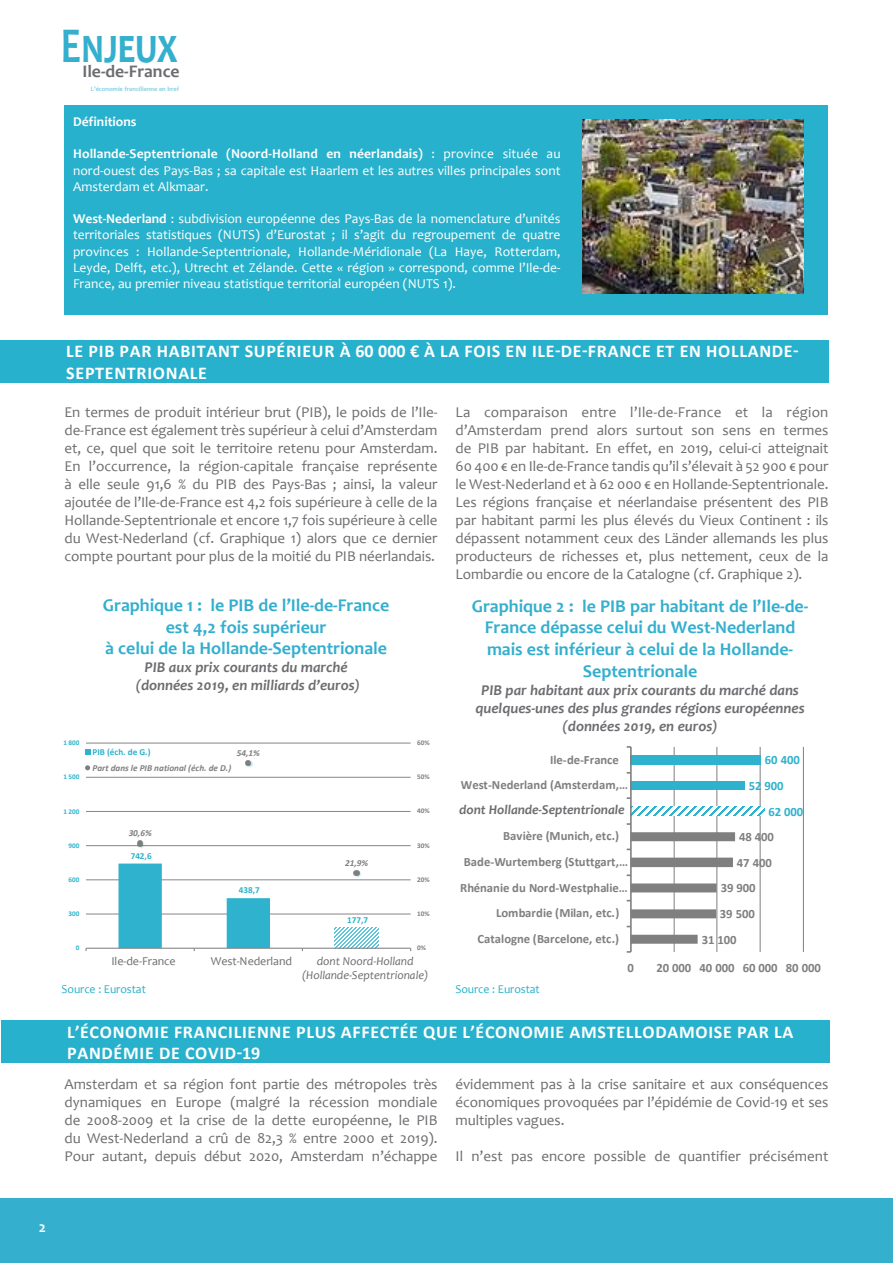
<style>
.page{position:relative;width:893px;height:1263px;background:#fff}
.page>*{position:absolute;margin:0;border:0;box-sizing:border-box;transform-origin:0 0}
.t1{font:700 50.4px "Candara";color:#34afce;scale:.77 1}
.t2{font:700 18px/21.6px "Candara";color:#34afce;text-align:center}
.t3{font:700 18px/21.6px "Calibri";letter-spacing:.04em;color:#fff}
.t4{font:700 17.7px "Candara";color:#6c6d70}
.t5{font:15px/18px "Candara";letter-spacing:-.005em;color:#6c6d70;text-align:justify}
.t6{font:italic 700 15px/18px "Candara";color:#6c6d70;text-align:center}
.t7{font:700 15px "Candara";color:#fff}
.t8{font:13.5px/16.2px "Candara";color:#fff;text-align:justify}
.t9{font:italic 700 13.5px "Candara";letter-spacing:-.005em;color:#6c6d70}
.t10{font:700 13.5px "Candara";color:#fff}
.t11{font:700 12.75px "Calibri";color:#7f7f7f}
.t12{font:700 12.75px "Calibri";letter-spacing:-.005em;color:#2eb2cd}
.t13{font:italic 12px "Candara";letter-spacing:-.005em;color:#6c6d70}
.t14{font:12px "Candara";letter-spacing:-.005em;color:#28b1cc}
.t15{font:12px "Candara";letter-spacing:-.005em;color:#6c6d70}
.t16{font:700 9.15px/11.2px "Calibri";color:#7f7f7f;text-align:center}
.t17{font:italic 700 9.15px/15.8px "Calibri";color:#7f7f7f}
.t18{font:700 9.15px "Calibri";color:#2eb2cd}
.t19{font:700 7.2px "Calibri";letter-spacing:-.005em;color:#2eb2cd}
.t20{font:700 7.2px "Calibri";letter-spacing:-.005em;color:#7f7f7f}
.t21{font:700 6.45px "Candara";color:#85cfe2}
.s1{font-weight:700}
.s2{font-style:normal;color:#2eb2cd}
</style>
<div class="page">
<div style="left:0;top:1198px;width:893px;height:65px;background:#34afce"></div>
<div style="left:65px;top:105px;width:763px;height:210px;background:#28b1cc"></div>
<img style="left:583px;top:119px;width:221px;height:174px">
<div style="left:1px;top:340px;width:828px;height:43px;background:#28b1cc"></div>
<hr style="left:86px;top:914px;width:325px;height:1px;background:#868686">
<hr style="left:86px;top:879px;width:325px;height:1px;background:#868686">
<hr style="left:86px;top:845px;width:325px;height:1px;background:#868686">
<hr style="left:86px;top:811px;width:325px;height:1px;background:#868686">
<hr style="left:86px;top:777px;width:325px;height:1px;background:#868686">
<hr style="left:86px;top:743px;width:325px;height:1px;background:#868686">
<svg style="left:335px;top:928px;width:43px;height:20px"></svg>
<hr style="left:86px;top:948px;width:325px;height:1px;background:#868686">
<svg style="left:119px;top:863px;width:151px;height:88px"></svg>
<svg style="left:137px;top:840px;width:9px;height:8px"></svg>
<svg style="left:245px;top:760px;width:8px;height:8px"></svg>
<svg style="left:353px;top:870px;width:8px;height:8px"></svg>
<svg style="left:85px;top:750px;width:5px;height:5px"></svg>
<svg style="left:85px;top:765px;width:5px;height:5px"></svg>
<hr style="left:674px;top:747px;width:1px;height:205px;background:#7f7f7f">
<hr style="left:717px;top:747px;width:1px;height:205px;background:#7f7f7f">
<hr style="left:760px;top:747px;width:1px;height:205px;background:#7f7f7f">
<hr style="left:803px;top:747px;width:1px;height:205px;background:#7f7f7f">
<svg style="left:632px;top:806px;width:133px;height:10px"></svg>
<div style="left:631px;top:781px;width:114px;height:9px;background:#2eb2cd"></div>
<div style="left:631px;top:755px;width:130px;height:10px;background:#2eb2cd"></div>
<hr style="left:630px;top:747px;width:2px;height:205px;background:#7f7f7f">
<svg style="left:627px;top:832px;width:108px;height:112px"></svg>
<div style="left:2px;top:1020px;width:828px;height:43px;background:#28b1cc"></div>
<h1 class="t1" style="left:61px;top:14px;width:153px">Enjeux</h1>
<p class="t4" style="left:82px;top:61px;width:99px">Ile-de-France</p>
<p class="t21" style="left:91px;top:85px;width:90px">L’économie francilienne en bref</p>
<p class="t10" style="left:73px;top:113px;width:65px">Définitions</p>
<p class="t8" style="left:73px;top:146px;width:489px"><span class="s1">Hollande-Septentrionale (Noord-Holland en néerlandais)</span> : province située au nord-ouest des Pays-Bas ; sa capitale est Haarlem et les autres villes principales sont Amsterdam et Alkmaar.</p>
<p class="t8" style="left:73px;top:211px;width:489px"><span class="s1">West-Nederland</span> : subdivision européenne des Pays-Bas de la nomenclature d’unités territoriales statistiques (NUTS) d’Eurostat ; il s’agit du regroupement de quatre provinces : Hollande-Septentrionale, Hollande-Méridionale (La Haye, Rotterdam, Leyde, Delft, etc.), Utrecht et Zélande. Cette « région » correspond, comme l’Ile-de-France, au premier niveau statistique territorial européen (NUTS 1).</p>
<p class="t3" style="left:66px;top:340px;width:734px">LE PIB PAR HABITANT SUPÉRIEUR À 60 000 € À LA FOIS EN ILE-DE-FRANCE ET EN HOLLANDE-<br>SEPTENTRIONALE</p>
<p class="t5" style="left:65px;top:403px;width:375px">En termes de produit intérieur brut (PIB), le poids de l’Ile&shy;de-France est également très supérieur à celui d’Amsterdam et, ce, quel que soit le territoire retenu pour Amsterdam.<br>En l’occurrence, la région-capitale française représente à elle seule 91,6 % du PIB des Pays-Bas ; ainsi, la valeur ajoutée de l’Ile-de-France est 4,2 fois supérieure à celle de la Hollande-Septentrionale et encore 1,7 fois supérieure à celle du West-Nederland (cf. Graphique 1) alors que ce dernier compte pourtant pour plus de la moitié du PIB néerlandais.</p>
<p class="t5" style="left:455px;top:403px;width:375px">La comparaison entre l’Ile-de-France et la région d’Amsterdam prend alors surtout son sens en termes de PIB par habitant. En effet, en 2019, celui-ci atteignait 60 400 € en Ile-de-France tandis qu’il s’élevait à 52 900 € pour le West-Nederland et à 62 000 € en Hollande-Septentrionale.<br>Les régions française et néerlandaise présentent des PIB par habitant parmi les plus élevés du Vieux Continent : ils dépassent notamment ceux des Länder allemands les plus producteurs de richesses et, plus nettement, ceux de la Lombardie ou encore de la Catalogne (cf. Graphique 2).</p>
<p class="t2" style="left:472px;top:595px;width:338px">Graphique 2 : le PIB par habitant de l’Ile-de-<br>France dépasse celui du West-Nederland</p>
<p class="t2" style="left:487px;top:638px;width:308px">mais est inférieur à celui de la Hollande-<br>Septentrionale</p>
<p class="t6" style="left:475px;top:680px;width:331px">PIB par habitant aux prix courants du marché dans quelques-unes des plus grandes régions européennes (données 2019, en euros)</p>
<p class="t2" style="left:103px;top:594px;width:288px">Graphique 1 : le PIB de l’Ile-de-France est 4,2 fois supérieur</p>
<p class="t2" style="left:105px;top:637px;width:283px">à celui de la Hollande-Septentrionale</p>
<p class="t6" style="left:136px;top:658px;width:226px">PIB aux prix courants du marché (données 2019, en milliards d’euros)</p>
<p class="t19" style="left:63px;top:738px;width:18px">1 800</p>
<p class="t20" style="left:417px;top:738px;width:14px">60%</p>
<p class="t17" style="left:92px;top:743px;width:140px"><span class="s2">PIB (éch. de G.)<br></span>Part dans le PIB national (éch. de D.)</p>
<p class="t17" style="left:237px;top:744px;width:25px">54,1%</p>
<p class="t19" style="left:63px;top:772px;width:18px">1 500</p>
<p class="t20" style="left:417px;top:772px;width:14px">50%</p>
<p class="t19" style="left:63px;top:806px;width:18px">1 200</p>
<p class="t20" style="left:417px;top:806px;width:14px">40%</p>
<p class="t17" style="left:129px;top:825px;width:25px">30,6%</p>
<p class="t19" style="left:69px;top:840px;width:12px">900</p>
<p class="t20" style="left:417px;top:840px;width:14px">30%</p>
<p class="t18" style="left:131px;top:849px;width:22px">742,6</p>
<p class="t17" style="left:345px;top:855px;width:25px">21,9%</p>
<p class="t19" style="left:69px;top:874px;width:12px">600</p>
<p class="t20" style="left:417px;top:874px;width:14px">20%</p>
<p class="t18" style="left:239px;top:884px;width:22px">438,7</p>
<p class="t19" style="left:69px;top:908px;width:12px">300</p>
<p class="t18" style="left:347px;top:914px;width:22px">177,7</p>
<p class="t20" style="left:417px;top:908px;width:14px">10%</p>
<p class="t19" style="left:76px;top:943px;width:5px">0</p>
<p class="t20" style="left:417px;top:943px;width:10px">0%</p>
<p class="t15" style="left:111px;top:954px;width:66px">Ile-de-France</p>
<p class="t15" style="left:211px;top:953px;width:83px">West-Nederland</p>
<p class="t13" style="left:317px;top:953px;width:98px">dont Noord-Holland</p>
<p class="t13" style="left:302px;top:968px;width:128px">(Hollande-Septentrionale)</p>
<p class="t16" style="left:115px;top:954px;width:51px">Ile-de-France</p>
<p class="t16" style="left:217px;top:954px;width:64px">West-Nederland</p>
<p class="t16" style="left:307px;top:954px;width:101px">dont Noord-Holland (Hollande-Septentrionale)</p>
<p class="t14" style="left:62px;top:981px;width:86px">Source : Eurostat</p>
<p class="t11" style="left:550px;top:750px;width:70px">Ile-de-France</p>
<p class="t12" style="left:765px;top:751px;width:36px">60 400</p>
<p class="t11" style="left:461px;top:776px;width:169px">West-Nederland (Amsterdam,…</p>
<p class="t12" style="left:749px;top:777px;width:36px">52 900</p>
<p class="t9" style="left:459px;top:801px;width:167px">dont Hollande-Septentrionale</p>
<p class="t11" style="left:462px;top:801px;width:158px">dont Hollande-Septentrionale</p>
<p class="t12" style="left:768px;top:802px;width:36px">62 000</p>
<p class="t11" style="left:503px;top:827px;width:117px">Bavière (Munich, etc.)</p>
<p class="t11" style="left:739px;top:828px;width:36px">48 400</p>
<p class="t11" style="left:464px;top:853px;width:166px">Bade-Wurtemberg (Stuttgart,…</p>
<p class="t11" style="left:737px;top:853px;width:36px">47 400</p>
<p class="t11" style="left:460px;top:878px;width:169px">Rhénanie du Nord-Westphalie…</p>
<p class="t11" style="left:721px;top:879px;width:36px">39 900</p>
<p class="t11" style="left:496px;top:904px;width:125px">Lombardie (Milan, etc.)</p>
<p class="t11" style="left:720px;top:905px;width:36px">39 500</p>
<p class="t11" style="left:477px;top:930px;width:143px">Catalogne (Barcelone, etc.)</p>
<p class="t11" style="left:702px;top:930px;width:36px">31 100</p>
<p class="t14" style="left:455px;top:981px;width:86px">Source : Eurostat</p>
<p class="t11" style="left:628px;top:959px;width:8px">0</p>
<p class="t11" style="left:656px;top:959px;width:166px">20 000 40 000 60 000 80 000</p>
<p class="t3" style="left:67px;top:1020px;width:728px">L’ÉCONOMIE FRANCILIENNE PLUS AFFECTÉE QUE L’ÉCONOMIE AMSTELLODAMOISE PAR LA<br>PANDÉMIE DE COVID-19</p>
<p class="t5" style="left:65px;top:1075px;width:374px">Amsterdam et sa région font partie des métropoles très dynamiques en Europe (malgré la récession mondiale de 2008-2009 et la crise de la dette européenne, le PIB du West-Nederland a crû de 82,3 % entre 2000 et 2019).<br>Pour autant, depuis début 2020, Amsterdam n’échappe</p>
<p class="t5" style="left:456px;top:1075px;width:374px">évidemment pas à la crise sanitaire et aux conséquences économiques provoquées par l’épidémie de Covid-19 et ses multiples vagues.</p>
<p class="t5" style="left:456px;top:1147px;width:374px">Il n’est pas encore possible de quantifier précisément</p>
<p class="t7" style="left:39px;top:1218px;width:9px">2</p>
</div>
